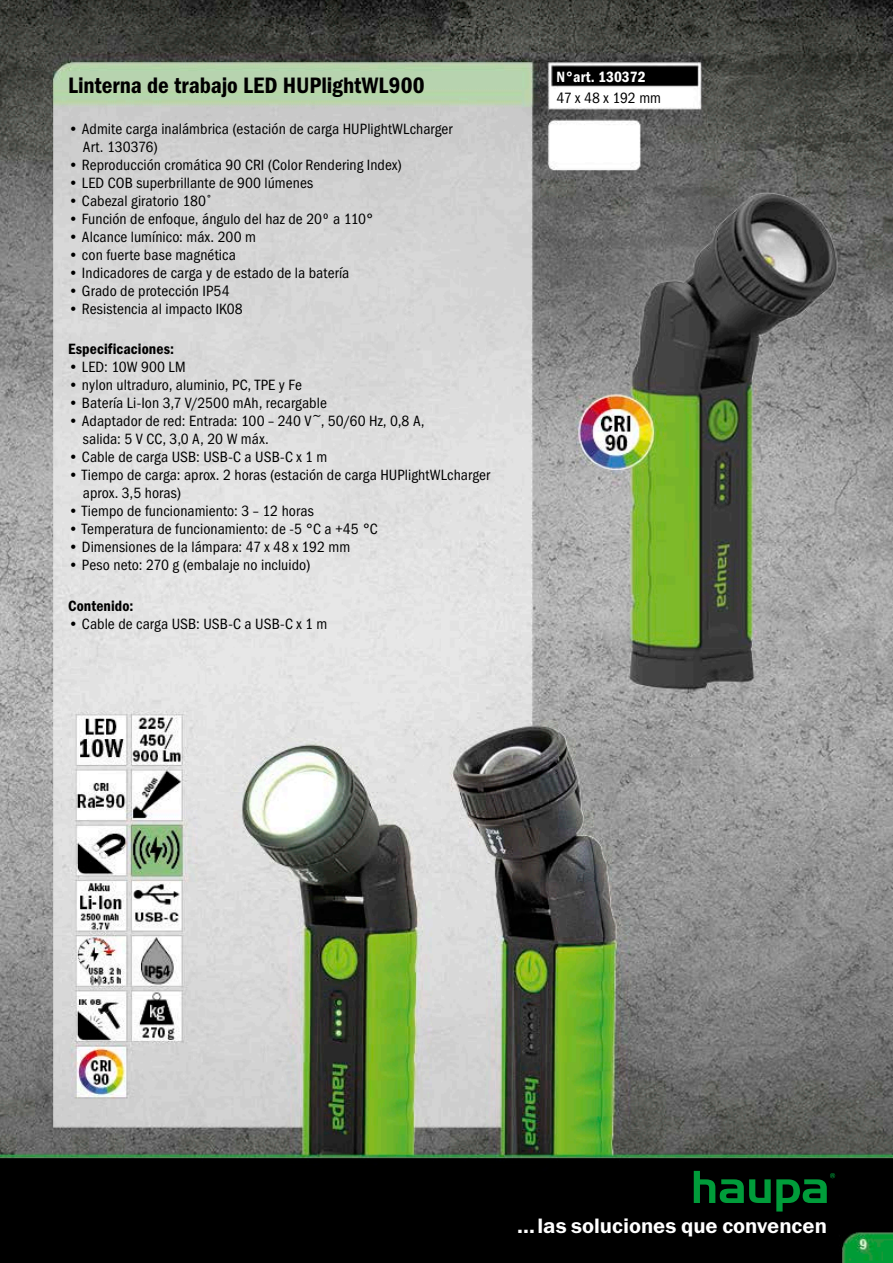
<style>
.page{position:relative;width:893px;height:1263px;background:#fff}
.page>*{position:absolute;margin:0;border:0;box-sizing:border-box;transform-origin:0 0}
.t1{font:22.5px "Franklin Gothic Demi Cond ITC";color:#000}
.t2{font:21px "Franklin Gothic Demi ITC";color:#fff}
.t3{font:15px/18px "Franklin Gothic Book Cond ITC";letter-spacing:.005em;color:#000}
.t4{font:15px "Franklin Gothic Demi Cond ITC";letter-spacing:.005em;color:#000}
.t5{font:15px "Franklin Gothic Demi Cond ITC";color:#fff}
</style>
<div class="page">
<img style="left:1px;top:0;width:892px;height:1263px">
<img style="left:0;top:0;width:1px;height:1263px">
<svg style="left:694px;top:1171px;width:141px;height:40px;background:#003513"></svg>
<h1 class="t1" style="left:68px;top:72px;width:358px">Linterna de trabajo LED HUPlightWL900</h1>
<p class="t3" style="left:83px;top:120px;width:371px;text-indent:-15px">• Admite carga inalámbrica (estación de carga HUPlightWLcharger<br>Art. 130376)</p>
<p class="t3" style="left:68px;top:156px;width:336px">• Reproducción cromática 90 CRI (Color Rendering Index)</p>
<p class="t3" style="left:68px;top:174px;width:247px">• LED COB superbrillante de 900 lúmenes</p>
<p class="t3" style="left:68px;top:192px;width:146px">• Cabezal giratorio 180˚</p>
<p class="t3" style="left:68px;top:210px;width:307px">• Función de enfoque, ángulo del haz de 20º a 110°</p>
<p class="t3" style="left:68px;top:228px;width:189px">• Alcance lumínico: máx. 200 m</p>
<p class="t3" style="left:68px;top:246px;width:169px">• con fuerte base magnética</p>
<p class="t3" style="left:68px;top:264px;width:283px">• Indicadores de carga y de estado de la batería</p>
<p class="t3" style="left:68px;top:282px;width:163px">• Grado de protección IP54</p>
<p class="t3" style="left:68px;top:300px;width:176px">• Resistencia al impacto IK08</p>
<p class="t4" style="left:68px;top:340px;width:108px">Especificaciones:</p>
<p class="t3" style="left:68px;top:358px;width:119px">• LED: 10W 900 LM</p>
<p class="t3" style="left:68px;top:376px;width:235px">• nylon ultraduro, aluminio, PC, TPE y Fe</p>
<p class="t3" style="left:68px;top:394px;width:260px">• Batería Li-Ion 3,7 V/2500 mAh, recargable</p>
<p class="t3" style="left:83px;top:412px;width:343px;text-indent:-15px">• Adaptador de red: Entrada: 100 – 240 V~, 50/60 Hz, 0,8 A, salida: 5 V CC, 3,0 A, 20 W máx.</p>
<p class="t3" style="left:68px;top:448px;width:261px">• Cable de carga USB: USB-C a USB-C x 1 m</p>
<p class="t3" style="left:83px;top:466px;width:409px;text-indent:-15px">• Tiempo de carga: aprox. 2 horas (estación de carga HUPlightWLcharger aprox. 3,5 horas)</p>
<p class="t3" style="left:68px;top:502px;width:247px">• Tiempo de funcionamiento: 3 – 12 horas</p>
<p class="t3" style="left:68px;top:520px;width:311px">• Temperatura de funcionamiento: de -5 °C a +45 °C</p>
<p class="t3" style="left:68px;top:538px;width:284px">• Dimensiones de la lámpara: 47 x 48 x 192 mm</p>
<p class="t3" style="left:68px;top:556px;width:244px">• Peso neto: 270 g (embalaje no incluido)</p>
<p class="t4" style="left:68px;top:597px;width:67px">Contenido:</p>
<p class="t3" style="left:68px;top:615px;width:261px">• Cable de carga USB: USB-C a USB-C x 1 m</p>
<p class="t5" style="left:557px;top:68px;width:91px">N°art. 130372</p>
<p class="t3" style="left:557px;top:89px;width:106px">47 x 48 x 192 mm</p>
<h2 class="t2" style="left:517px;top:1213px;width:311px">...las soluciones que convencen</h2>
</div>
